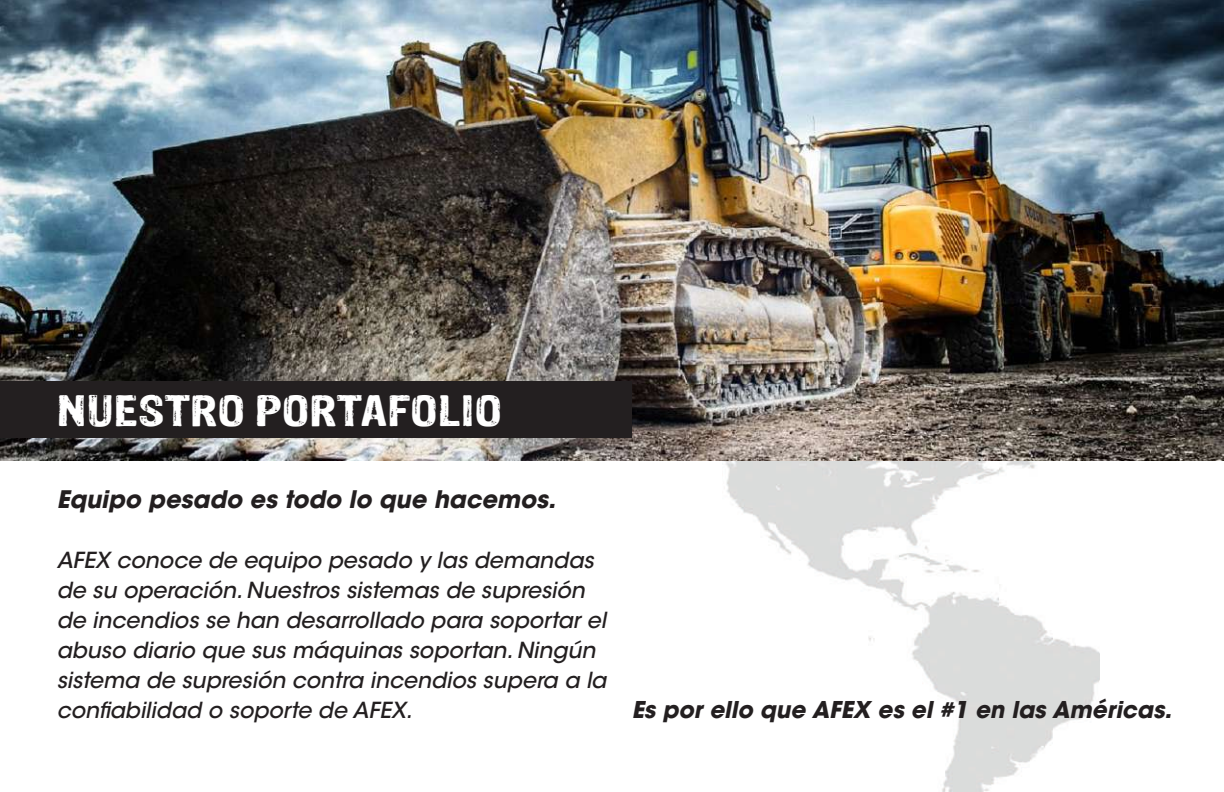
<style>
.page{position:relative;width:1224px;height:792px;background:#fff}
.page>*{position:absolute;margin:0;border:0;box-sizing:border-box;transform-origin:0 0}
.t1{font:36px "Sans Culottes";color:#fff;scale:1.33 1}
.t2{font:italic 700 24px "ITC Avant Garde Std";color:#231f20}
.t3{font:italic 700 23px "ITC Avant Garde Std";color:#231f20}
.t4{font:italic 500 22px/30px "ITC Avant Garde Std";color:#231f20}
</style>
<div class="page">
<img style="left:722px;top:460px;width:377px;height:332px">
<img style="left:0;top:0;width:1224px;height:460px">
<div style="left:0;top:381px;width:632px;height:57px;background:#231f20"></div>
<h1 class="t1" style="left:57px;top:384px;width:336px">NUESTRO PORTAFOLIO</h1>
<p class="t2" style="left:57px;top:484px;width:500px">Equipo pesado es todo lo que hacemos.</p>
<p class="t4" style="left:57px;top:546px;width:551px">AFEX conoce de equipo pesado y las demandas de su operación. Nuestros sistemas de supresión de incendios se han desarrollado para soportar el abuso diario que sus máquinas soportan. Ningún sistema de supresión contra incendios supera a la confiabilidad o soporte de AFEX.</p>
<p class="t3" style="left:632px;top:695px;width:541px">Es por ello que AFEX es el #1 en las Américas.</p>
</div>
